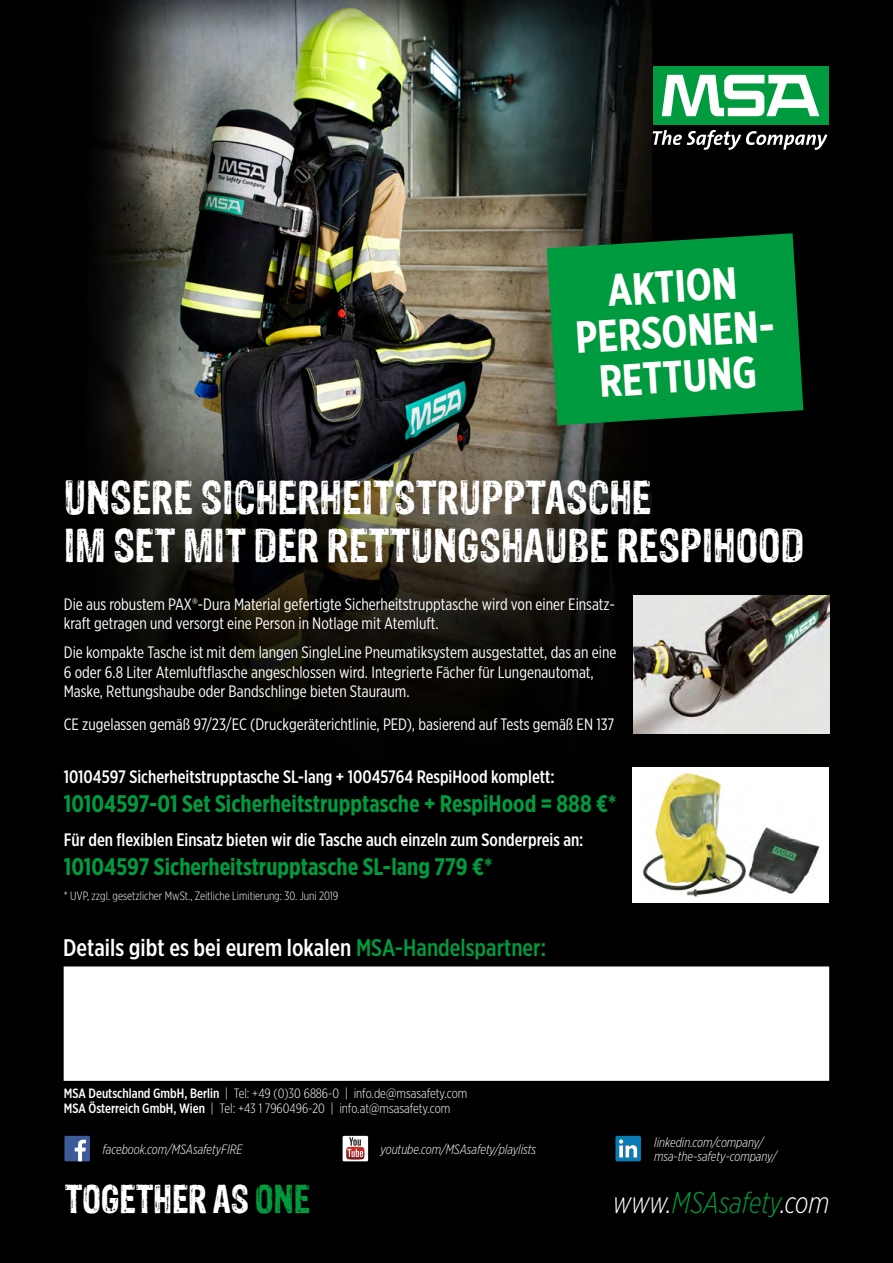
<style>
.page{position:relative;width:893px;height:1263px;background:#fff}
.page>*{position:absolute;margin:0;border:0;box-sizing:border-box;transform-origin:0 0}
.t1{font:700 45px/45px "Gotham X Narrow";color:#fff;text-align:center}
.t2{font:39px/48px "Sans Culottes";color:#fff}
.t3{font:33px "Sans Culottes";letter-spacing:-.01em;color:#fff}
.t4{font:italic 300 30px "Gotham X Narrow";letter-spacing:-.005em;color:#009b3e}
.t5{font:700 24px "Gotham X Narrow";color:#009b3e}
.t6{font:500 24px "Gotham X Narrow";color:#fff}
.t7{font:500 18px "Gotham X Narrow";color:#fff}
.t8{font:16.5px/19.8px "Gotham X Narrow";color:#fff}
.t9{font:300 13.5px/15px "Gotham X Narrow";color:#fff}
.t10{font:italic 300 13.5px/13.5px "Gotham X Narrow";color:#fff}
.t11{font:300 12px "Gotham X Narrow";color:#fff}
.s1{color:#009b3e}
.s2{font-weight:500}
.s3{color:#000}
.s4{color:#fff}
</style>
<div class="page">
<img style="left:0;top:0;width:893px;height:1263px">
<div style="left:653px;top:66px;width:175px;height:59px;background:#009b3e"></div>
<svg style="left:662px;top:75px;width:157px;height:41px"></svg>
<svg style="left:653px;top:130px;width:174px;height:20px"></svg>
<svg style="left:547px;top:233px;width:256px;height:192px;background:#048d3a"></svg>
<div style="left:64px;top:1136px;width:26px;height:25px;background:#3e5b99"></div>
<svg style="left:75px;top:1140px;width:11px;height:21px"></svg>
<svg style="left:343px;top:1136px;width:25px;height:25px"></svg>
<svg style="left:346px;top:1137px;width:18px;height:22px"></svg>
<svg style="left:615px;top:1136px;width:26px;height:25px"></svg>
<img style="left:633px;top:595px;width:196px;height:138px">
<div style="left:632px;top:767px;width:197px;height:135px;background:#fff"></div>
<img style="left:642px;top:772px;width:178px;height:124px">
<div style="left:64px;top:966px;width:765px;height:115px;background:#fff;border:2px solid #fff"></div>
<h1 class="t1" style="left:571px;top:271px;width:207px;rotate:-4deg">AKTION<br>PERSONEN-<br>RETTUNG</h1>
<h2 class="t2" style="left:64px;top:473px;width:742px">UNSERE SICHERHEITSTRUPPTASCHE<br>IM SET MIT DER RETTUNGSHAUBE RESPIHOOD</h2>
<p class="t8" style="left:64px;top:594px;width:553px">Die aus robustem PAX®-Dura Material gefertigte Sicherheitstrupptasche wird von einer Einsatz&shy;kraft getragen und versorgt eine Person in Notlage mit Atemluft.</p>
<p class="t8" style="left:64px;top:642px;width:554px">Die kompakte Tasche ist mit dem langen SingleLine Pneumatiksystem ausgestattet, das an eine<br>6 oder 6.8 Liter Atemluftflasche angeschlossen wird. Integrierte Fächer für Lungenautomat,<br>Maske, Rettungshaube oder Bandschlinge bieten Stauraum.</p>
<p class="t8" style="left:64px;top:714px;width:552px">CE zugelassen gemäß 97/23/EC (Druckgeräterichtlinie, PED), basierend auf Tests gemäß EN 137</p>
<p class="t7" style="left:64px;top:766px;width:492px">10104597 Sicherheitstrupptasche SL-lang + 10045764 RespiHood komplett:</p>
<h3 class="t5" style="left:64px;top:789px;width:554px">10104597-01 Set Sicherheitstrupptasche + RespiHood = 888 €*</h3>
<p class="t7" style="left:64px;top:829px;width:521px">Für den flexiblen Einsatz bieten wir die Tasche auch einzeln zum Sonderpreis an:</p>
<h3 class="t5" style="left:64px;top:852px;width:430px">10104597 Sicherheitstrupptasche SL-lang 779 €*</h3>
<p class="t11" style="left:64px;top:889px;width:276px">* UVP, zzgl. gesetzlicher MwSt., Zeitliche Limitierung: 30. Juni 2019</p>
<h3 class="t6" style="left:63px;top:933px;width:485px">Details gibt es bei eurem lokalen <span class="s1">MSA-Handelspartner:</span></h3>
<p class="t9" style="left:64px;top:1085px;width:405px"><span class="s2">MSA Deutschland GmbH, Berlin</span> | Tel: +49 (0)30 6886-0 | info.de@msasafety.com<br><span class="s2">MSA Österreich GmbH, Wien</span> | Tel: +43 1 7960496-20 | info.at@msasafety.com</p>
<p class="t10" style="left:97px;top:1142px;width:147px"><span class="s3">S</span>facebook.com/MSAsafetyFIRE</p>
<p class="t10" style="left:375px;top:1142px;width:163px"><span class="s3">S</span>youtube.com/MSAsafety/playlists</p>
<p class="t10" style="left:654px;top:1135px;width:124px">linkedin.com/company/ msa-the-safety-company/</p>
<h3 class="t3" style="left:65px;top:1175px;width:247px">TOGETHER AS <span class="s1">ONE</span></h3>
<h3 class="t4" style="left:613px;top:1184px;width:218px"><span class="s4">www.</span>MSAsafety<span class="s4">.com</span></h3>
</div>
